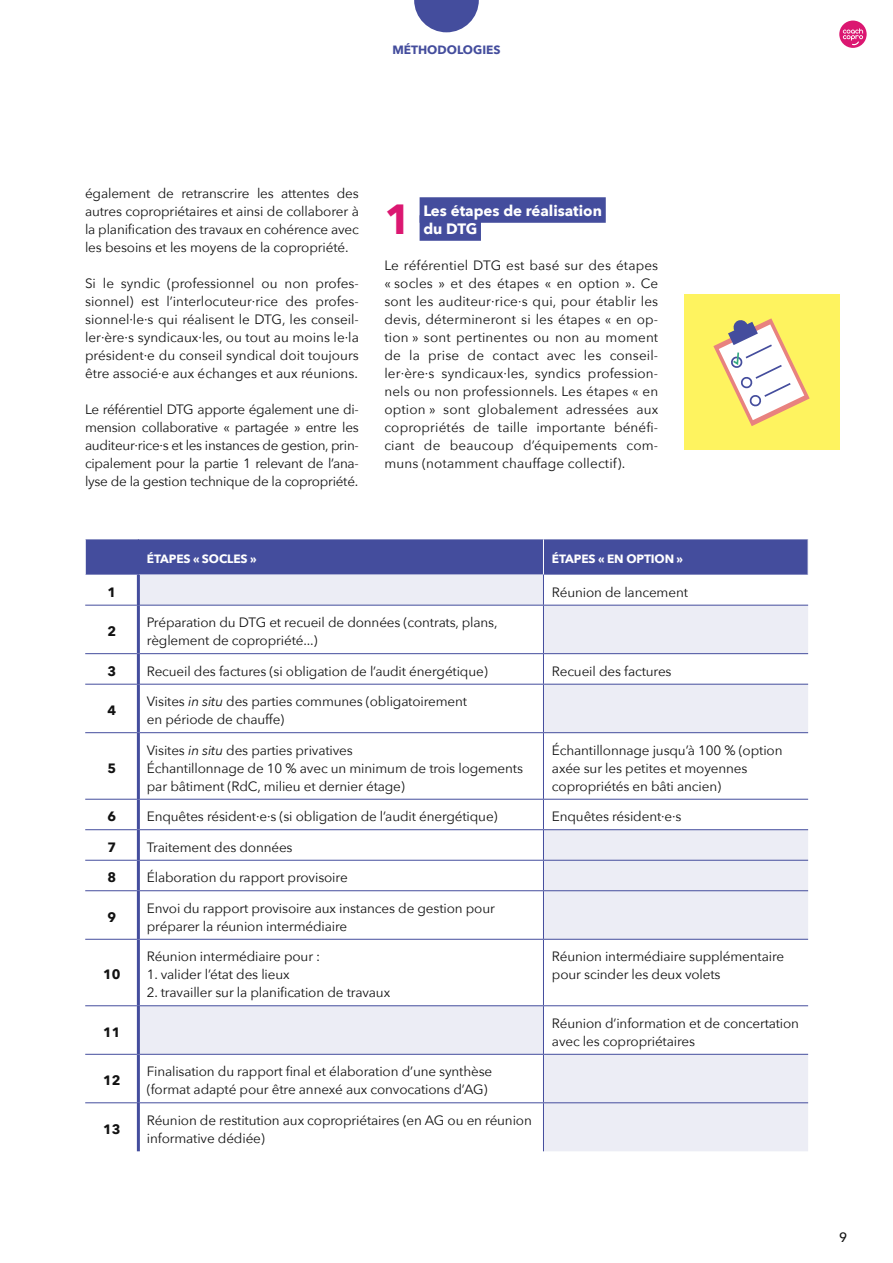
<style>
.page{position:relative;width:893px;height:1263px;background:#fff}
.page>*{position:absolute;margin:0;border:0;box-sizing:border-box;transform-origin:0 0}
.t1{font:700 42px "Avenir Next";color:#db1771}
.t2{font:700 15px/18px "Avenir Next";color:#fff}
.t3{font:13.5px/18px "Avenir Next";letter-spacing:-.01em;color:#121212}
.t4{font:700 13.5px "Avenir Next";letter-spacing:-.01em;color:#121212}
.t5{font:500 13.5px "Avenir Next";color:#121212}
.t6{font:700 12px "Avenir Next";letter-spacing:-.01em;color:#fff}
.t7{font:700 12px "Avenir Next";color:#444d9d}
.s1{font-style:italic}
</style>
<div class="page">
<div style="left:839px;top:21px;width:28px;height:27px;background:#db1771;border-radius:50%"></div>
<svg style="left:843px;top:28px;width:20px;height:17px"></svg>
<div style="left:86px;top:539px;width:722px;height:36px;background:#444d9d"></div>
<svg style="left:140px;top:575px;width:668px;height:576px"></svg>
<hr style="left:85px;top:605px;width:52px;height:1px;background:#444d9d">
<hr style="left:140px;top:605px;width:403px;height:1px;background:#444d9d">
<hr style="left:543px;top:605px;width:265px;height:1px;background:#444d9d">
<hr style="left:85px;top:653px;width:52px;height:1px;background:#444d9d">
<hr style="left:140px;top:653px;width:403px;height:1px;background:#444d9d">
<hr style="left:543px;top:653px;width:265px;height:1px;background:#444d9d">
<hr style="left:85px;top:684px;width:52px;height:1px;background:#444d9d">
<hr style="left:140px;top:684px;width:403px;height:1px;background:#444d9d">
<hr style="left:85px;top:732px;width:52px;height:1px;background:#444d9d">
<hr style="left:140px;top:732px;width:403px;height:1px;background:#444d9d">
<hr style="left:85px;top:799px;width:52px;height:1px;background:#444d9d">
<hr style="left:140px;top:799px;width:403px;height:1px;background:#444d9d">
<hr style="left:543px;top:799px;width:265px;height:1px;background:#444d9d">
<hr style="left:85px;top:829px;width:52px;height:1px;background:#444d9d">
<hr style="left:140px;top:829px;width:403px;height:1px;background:#444d9d">
<hr style="left:85px;top:860px;width:52px;height:1px;background:#444d9d">
<hr style="left:140px;top:860px;width:403px;height:1px;background:#444d9d">
<hr style="left:85px;top:890px;width:52px;height:1px;background:#444d9d">
<hr style="left:140px;top:890px;width:403px;height:1px;background:#444d9d">
<hr style="left:85px;top:939px;width:52px;height:1px;background:#444d9d">
<hr style="left:140px;top:939px;width:403px;height:1px;background:#444d9d">
<hr style="left:85px;top:1005px;width:52px;height:1px;background:#444d9d">
<hr style="left:140px;top:1005px;width:403px;height:1px;background:#444d9d">
<hr style="left:543px;top:1005px;width:265px;height:1px;background:#444d9d">
<hr style="left:85px;top:1054px;width:52px;height:1px;background:#444d9d">
<hr style="left:140px;top:1054px;width:403px;height:1px;background:#444d9d">
<hr style="left:85px;top:1102px;width:52px;height:1px;background:#444d9d">
<hr style="left:140px;top:1102px;width:403px;height:1px;background:#444d9d">
<hr style="left:543px;top:684px;width:265px;height:1px;background:#444d9d">
<hr style="left:543px;top:732px;width:265px;height:1px;background:#444d9d">
<hr style="left:543px;top:829px;width:265px;height:1px;background:#444d9d">
<hr style="left:543px;top:860px;width:265px;height:1px;background:#444d9d">
<hr style="left:543px;top:890px;width:265px;height:1px;background:#444d9d">
<hr style="left:543px;top:939px;width:265px;height:1px;background:#444d9d">
<hr style="left:543px;top:1054px;width:265px;height:1px;background:#444d9d">
<hr style="left:543px;top:1102px;width:265px;height:1px;background:#444d9d">
<hr style="left:138px;top:539px;width:1px;height:36px;background:#444d9d">
<hr style="left:137px;top:575px;width:3px;height:30px;background:#444d9d">
<hr style="left:137px;top:605px;width:3px;height:49px;background:#444d9d">
<hr style="left:137px;top:654px;width:3px;height:30px;background:#444d9d">
<hr style="left:137px;top:684px;width:3px;height:49px;background:#444d9d">
<hr style="left:137px;top:733px;width:3px;height:66px;background:#444d9d">
<hr style="left:137px;top:799px;width:3px;height:31px;background:#444d9d">
<hr style="left:137px;top:830px;width:3px;height:30px;background:#444d9d">
<hr style="left:137px;top:860px;width:3px;height:31px;background:#444d9d">
<hr style="left:137px;top:891px;width:3px;height:48px;background:#444d9d">
<hr style="left:137px;top:939px;width:3px;height:67px;background:#444d9d">
<hr style="left:137px;top:1006px;width:3px;height:48px;background:#444d9d">
<hr style="left:137px;top:1054px;width:3px;height:49px;background:#444d9d">
<hr style="left:137px;top:1103px;width:3px;height:48px;background:#444d9d">
<hr style="left:543px;top:539px;width:1px;height:36px;background:#fff">
<hr style="left:543px;top:575px;width:1px;height:30px;background:#444d9d">
<hr style="left:543px;top:605px;width:1px;height:48px;background:#444d9d">
<hr style="left:543px;top:654px;width:1px;height:30px;background:#444d9d">
<hr style="left:543px;top:684px;width:1px;height:48px;background:#444d9d">
<hr style="left:543px;top:733px;width:1px;height:66px;background:#444d9d">
<hr style="left:543px;top:799px;width:1px;height:30px;background:#444d9d">
<hr style="left:543px;top:830px;width:1px;height:30px;background:#444d9d">
<svg style="left:543px;top:861px;width:1px;height:29px"></svg>
<hr style="left:543px;top:891px;width:1px;height:48px;background:#444d9d">
<hr style="left:543px;top:940px;width:1px;height:65px;background:#444d9d">
<hr style="left:543px;top:1006px;width:1px;height:48px;background:#444d9d">
<hr style="left:543px;top:1055px;width:1px;height:47px;background:#444d9d">
<hr style="left:543px;top:1103px;width:1px;height:48px;background:#444d9d">
<div style="left:420px;top:197px;width:186px;height:26px;background:#444d9d"></div>
<div style="left:420px;top:215px;width:61px;height:26px;background:#444d9d"></div>
<svg style="left:684px;top:294px;width:155px;height:156px"></svg>
<svg style="left:414px;top:0;width:65px;height:32px"></svg>
<p class="t7" style="left:392px;top:39px;width:110px">MÉTHODOLOGIES</p>
<p class="t3" style="left:85px;top:184px;width:275px;text-align:justify">également de retranscrire les attentes des autres copropriétaires et ainsi de collaborer à la planification des travaux en cohérence avec les besoins et les moyens de la copropriété.</p>
<p class="t3" style="left:85px;top:274px;width:275px;text-align:justify">Si le syndic (professionnel ou non profes&shy;sionnel) est l’interlocuteur·rice des profes&shy;sionnel·le·s qui réalisent le DTG, les conseil&shy;ler·ère·s syndicaux·les, ou tout au moins le·la président·e du conseil syndical doit toujours être associé·e aux échanges et aux réunions.</p>
<p class="t3" style="left:85px;top:400px;width:275px;text-align:justify">Le référentiel DTG apporte également une di&shy;mension collaborative « partagée » entre les auditeur·rice·s et les instances de gestion, prin&shy;cipalement pour la partie 1 relevant de l’ana&shy;lyse de la gestion technique de la copropriété.</p>
<h1 class="t1" style="left:384px;top:183px;width:29px">1</h1>
<p class="t2" style="left:423px;top:202px;width:180px">Les étapes de réalisation du DTG</p>
<p class="t3" style="left:384px;top:256px;width:275px;text-align:justify">Le référentiel DTG est basé sur des étapes « socles » et des étapes « en option ». Ce sont les auditeur·rice·s qui, pour établir les devis, détermineront si les étapes « en op&shy;tion » sont pertinentes ou non au moment de la prise de contact avec les conseil&shy;ler·ère·s syndicaux·les, syndics profession&shy;nels ou non professionnels. Les étapes « en option » sont globalement adressées aux copropriétés de taille importante bénéfi&shy;ciant de beaucoup d’équipements com&shy;muns (notamment chauffage collectif).</p>
<p class="t6" style="left:147px;top:548px;width:111px">ÉTAPES « SOCLES »</p>
<p class="t6" style="left:552px;top:548px;width:133px">ÉTAPES « EN OPTION »</p>
<p class="t4" style="left:107px;top:580px;width:10px">1</p>
<p class="t3" style="left:552px;top:582px;width:137px">Réunion de lancement</p>
<p class="t4" style="left:107px;top:620px;width:10px">2</p>
<p class="t3" style="left:147px;top:613px;width:352px">Préparation du DTG et recueil de données (contrats, plans, règlement de copropriété...)</p>
<p class="t4" style="left:107px;top:659px;width:10px">3</p>
<p class="t3" style="left:147px;top:661px;width:342px">Recueil des factures (si obligation de l’audit énergétique)</p>
<p class="t3" style="left:552px;top:661px;width:121px">Recueil des factures</p>
<p class="t4" style="left:107px;top:699px;width:10px">4</p>
<p class="t3" style="left:147px;top:692px;width:322px">Visites <span class="s1">in situ</span> des parties communes (obligatoirement en période de chauffe)</p>
<p class="t4" style="left:107px;top:756px;width:10px">5</p>
<p class="t3" style="left:147px;top:740px;width:378px">Visites <span class="s1">in situ</span> des parties privatives<br>Échantillonnage de 10 % avec un minimum de trois logements par bâtiment (RdC, milieu et dernier étage)</p>
<p class="t3" style="left:552px;top:740px;width:232px">Échantillonnage jusqu’à 100 % (option axée sur les petites et moyennes copropriétés en bâti ancien)</p>
<p class="t4" style="left:107px;top:805px;width:10px">6</p>
<p class="t3" style="left:147px;top:807px;width:352px">Enquêtes résident·e·s (si obligation de l’audit énergétique)</p>
<p class="t3" style="left:552px;top:807px;width:131px">Enquêtes résident·e·s</p>
<p class="t4" style="left:107px;top:835px;width:10px">7</p>
<p class="t3" style="left:147px;top:837px;width:147px">Traitement des données</p>
<p class="t4" style="left:107px;top:866px;width:10px">8</p>
<p class="t3" style="left:147px;top:868px;width:202px">Élaboration du rapport provisoire</p>
<p class="t4" style="left:107px;top:905px;width:10px">9</p>
<p class="t3" style="left:147px;top:898px;width:350px">Envoi du rapport provisoire aux instances de gestion pour préparer la réunion intermédiaire</p>
<p class="t4" style="left:103px;top:963px;width:19px">10</p>
<p class="t3" style="left:552px;top:947px;width:234px">Réunion intermédiaire supplémentaire pour scinder les deux volets</p>
<p class="t3" style="left:147px;top:947px;width:175px">Réunion intermédiaire pour :</p>
<p class="t3" style="left:147px;top:965px;width:144px">1. valider l’état des lieux</p>
<p class="t3" style="left:147px;top:983px;width:245px">2. travailler sur la planification de travaux</p>
<p class="t4" style="left:103px;top:1020px;width:19px">11</p>
<p class="t3" style="left:552px;top:1013px;width:249px">Réunion d’information et de concertation avec les copropriétaires</p>
<p class="t4" style="left:103px;top:1069px;width:19px">12</p>
<p class="t3" style="left:147px;top:1062px;width:347px">Finalisation du rapport final et élaboration d’une synthèse (format adapté pour être annexé aux convocations d’AG)</p>
<p class="t4" style="left:103px;top:1117px;width:19px">13</p>
<p class="t3" style="left:147px;top:1110px;width:386px">Réunion de restitution aux copropriétaires (en AG ou en réunion informative dédiée)</p>
<p class="t5" style="left:839px;top:1226px;width:10px">9</p>
</div>
